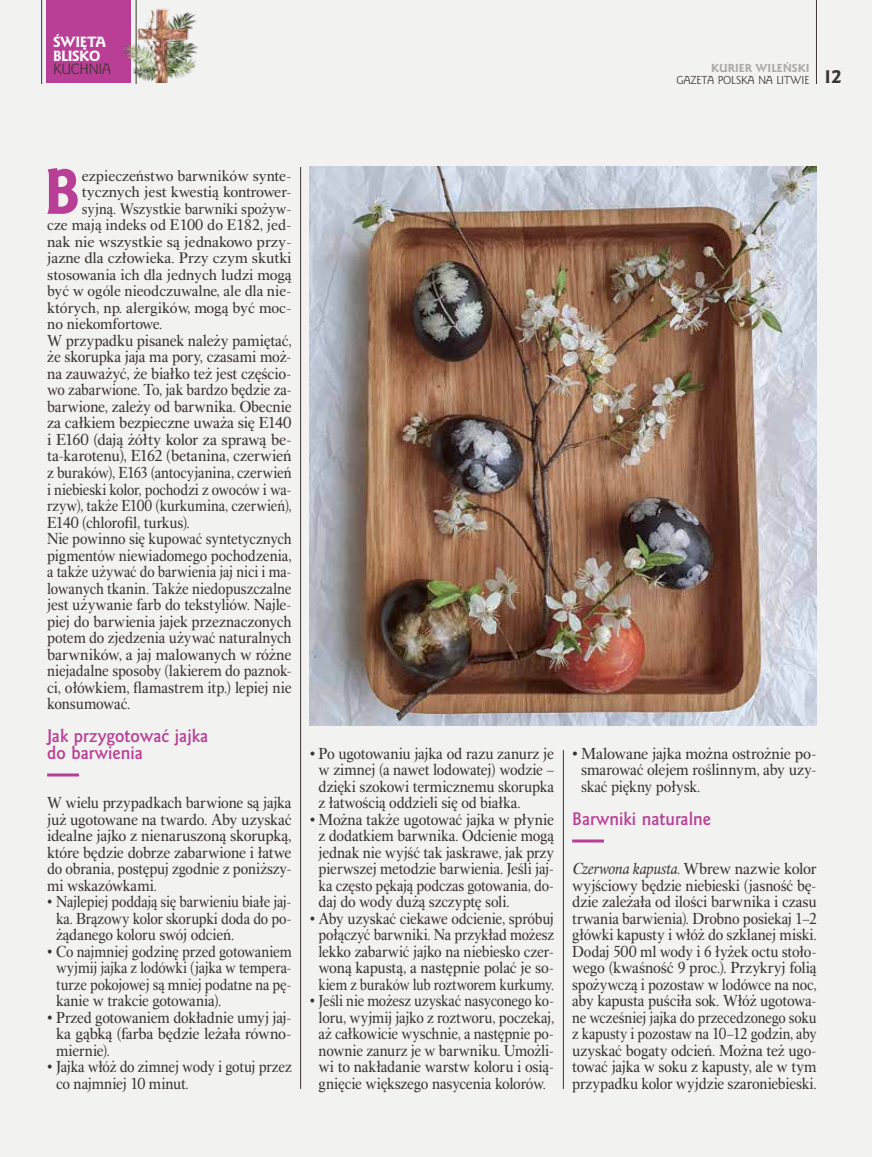
<style>
.page{position:relative;width:872px;height:1157px;background:#f2f2f1}
.page>*{position:absolute;margin:0;border:0;box-sizing:border-box;transform-origin:0 0}
.t1{font:58.8px "Goldy EFN Heavy";color:#b93e95}
.t2{font:18px "Goldy EFN Heavy";color:#3c352f}
.t3{font:16.5px/16.5px "Alpha Book TTEFN";letter-spacing:-.01em;color:#3c352f;text-align:justify}
.t4{font:16.5px/16.5px "Alpha Book TTEFN";letter-spacing:-.01em;color:#3c352f;text-align:justify;scale:.91 1}
.t5{font:16.5px/16.5px "Alpha Book TTEFN";letter-spacing:-.01em;color:#3c352f;text-align:justify;scale:.95 1}
.t6{font:16.5px/16.5px "Alpha Book TTEFN";letter-spacing:-.01em;color:#3c352f;text-align:center;scale:.94 1}
.t7{font:16.5px/16.5px "Alpha Book TTEFN";letter-spacing:-.01em;color:#3c352f;text-align:justify;scale:.96 1}
.t8{font:16.5px/16.5px "Alpha Book TTEFN";letter-spacing:-.01em;color:#3c352f;text-align:justify;scale:.92 1}
.t9{font:16.5px/16.5px "Alpha Book TTEFN";letter-spacing:-.01em;color:#3c352f;scale:.93 1}
.t10{font:700 16.5px/16.5px "Goldy EFN";color:#b93e95}
.t11{font:15.75px "Alpha Book TTEFN";color:#3c352f}
.t12{font:15.75px "Alpha Book TTEFN";color:#3c352f;scale:1.04 1}
.t13{font:15.75px "Alpha Book TTEFN";color:#3c352f;scale:.95 1}
.t14{font:13.5px/13.5px "Goldy EFN Heavy";letter-spacing:-.03em;color:#fff}
.t15{font:13.5px "Goldy EFN";letter-spacing:-.03em;color:#3c352f}
.t16{font:10.5px "Goldy EFN";color:#3c352f}
.t17{font:10.5px "Goldy EFN Heavy";color:#acaaa8}
.s1{font-style:italic}
</style>
<div class="page">
<hr style="left:563px;top:750px;width:1px;height:339px;background:#3c352f">
<hr style="left:300px;top:167px;width:1px;height:922px;background:#3c352f">
<hr style="left:47px;top:773px;width:32px;height:3px;background:#b93e95">
<hr style="left:572px;top:839px;width:32px;height:3px;background:#b93e95">
<div style="left:47px;top:0;width:84px;height:83px;background:#b93e95"></div>
<hr style="left:136px;top:0;width:1px;height:84px;background:#3c352f">
<hr style="left:41px;top:0;width:1px;height:84px;background:#3c352f">
<hr style="left:816px;top:0;width:1px;height:84px;background:#3c352f">
<img style="left:310px;top:167px;width:506px;height:558px">
<img style="left:122px;top:0;width:76px;height:83px">
<p class="t14" style="left:53px;top:36px;width:54px">ŚWIĘTA<br>BLISKO</p>
<p class="t15" style="left:53px;top:61px;width:59px">KUCHNIA</p>
<p class="t17" style="left:711px;top:61px;width:100px">KURIER WILEŃSKI</p>
<p class="t16" style="left:676px;top:73px;width:135px">GAZETA POLSKA NA LITWIE</p>
<p class="t2" style="left:823px;top:65px;width:20px">12</p>
<h1 class="t1" style="left:44px;top:155px;width:38px">B</h1>
<p class="t11" style="left:82px;top:166px;width:211px">ezpieczeństwo barwników synte-</p>
<p class="t11" style="left:82px;top:183px;width:211px">tycznych jest kwestią kontrower-</p>
<p class="t13" style="left:82px;top:199px;width:222px">syjną. Wszystkie barwniki spożyw-</p>
<p class="t11" style="left:47px;top:216px;width:246px">cze mają indeks od E100 do E182, jed-</p>
<p class="t12" style="left:47px;top:232px;width:237px">nak nie wszystkie są jednakowo przy-</p>
<p class="t11" style="left:47px;top:249px;width:246px">jazne dla człowieka. Przy czym skutki</p>
<p class="t11" style="left:47px;top:265px;width:246px">stosowania ich dla jednych ludzi mogą</p>
<p class="t11" style="left:47px;top:282px;width:246px">być w ogóle nieodczuwalne, ale dla nie-</p>
<p class="t11" style="left:47px;top:298px;width:246px">których, np. alergików, mogą być moc-</p>
<p class="t11" style="left:47px;top:315px;width:117px">no niekomfortowe.</p>
<p class="t3" style="left:47px;top:332px;width:246px;text-align:left">W przypadku pisanek należy pamiętać, że skorupka jaja ma pory, czasami moż&shy;na zauważyć, że białko też jest częścio&shy;wo zabarwione. To, jak bardzo będzie za&shy;barwione, zależy od barwnika. Obecnie za całkiem bezpieczne uważa się E140 i E160 (dają żółty kolor za sprawą be&shy;ta-karotenu), E162 (betanina, czerwień z buraków), E163 (antocyjanina, czerwień i niebieski kolor, pochodzi z owoców i wa&shy;rzyw), także E100 (kurkumina, czerwień), E140 (chlorofil, turkus).<br>Nie powinno się kupować syntetycznych pigmentów niewiadomego pochodzenia, a także używać do barwienia jaj nici i ma&shy;lowanych tkanin. Także niedopuszczalne jest używanie farb do tekstyliów. Najle&shy;piej do barwienia jajek przeznaczonych potem do zjedzenia używać naturalnych barwników, a jaj malowanych w różne niejadalne sposoby (lakierem do paznok&shy;ci, ołówkiem, flamastrem itp.) lepiej nie konsumować.</p>
<p class="t10" style="left:47px;top:727px;width:163px">Jak przygotować jajka do barwienia</p>
<p class="t5" style="left:47px;top:794px;width:259px">W wielu przypadkach barwione są jajka już ugotowane na twardo. Aby uzyskać idealne jajko z nienaruszoną skorupką, które będzie dobrze zabarwione i łatwe do obrania, postępuj zgodnie z poniższy&shy;mi wskazówkami.</p>
<p class="t4" style="left:56px;top:893px;width:260px;text-indent:-9px">• Najlepiej poddają się barwieniu białe jaj&shy;ka. Brązowy kolor skorupki doda do po&shy;żądanego koloru swój odcień.</p>
<p class="t8" style="left:56px;top:943px;width:258px;text-indent:-9px">• Co najmniej godzinę przed gotowaniem wyjmij jajka z lodówki (jajka w tempera&shy;turze pokojowej są mniej podatne na pę&shy;kanie w trakcie gotowania).</p>
<p class="t5" style="left:56px;top:1009px;width:249px;text-indent:-9px">• Przed gotowaniem dokładnie umyj jaj&shy;ka gąbką (farba będzie leżała równo&shy;miernie).</p>
<p class="t9" style="left:56px;top:1058px;width:255px;text-indent:-9px">• Jajka włóż do zimnej wody i gotuj przez co najmniej 10 minut.</p>
<p class="t7" style="left:319px;top:745px;width:247px;text-indent:-9px">• Po ugotowaniu jajka od razu zanurz je w zimnej (a nawet lodowatej) wodzie – dzięki szokowi termicznemu skorupka z łatwością oddzieli się od białka.</p>
<p class="t3" style="left:319px;top:811px;width:237px;text-indent:-9px">• Można także ugotować jajka w płynie z dodatkiem barwnika. Odcienie mogą jednak nie wyjść tak jaskrawe, jak przy pierwszej metodzie barwienia. Jeśli jaj&shy;ka często pękają podczas gotowania, do&shy;daj do wody dużą szczyptę soli.</p>
<p class="t6" style="left:310px;top:910px;width:262px">• Aby uzyskać ciekawe odcienie, spróbuj połączyć barwniki. Na przykład możesz lekko zabarwić jajko na niebiesko czer&shy;woną kapustą, a następnie polać je so&shy;kiem z buraków lub roztworem kurkumy.</p>
<p class="t4" style="left:310px;top:992px;width:270px;text-align:center">• Jeśli nie możesz uzyskać nasyconego ko&shy;loru, wyjmij jajko z roztworu, poczekaj, aż całkowicie wyschnie, a następnie po&shy;nownie zanurz je w barwniku. Umożli&shy;wi to nakładanie warstw koloru i osią&shy;gnięcie większego nasycenia kolorów.</p>
<p class="t3" style="left:581px;top:745px;width:237px;text-indent:-9px">• Malowane jajka można ostrożnie po&shy;smarować olejem roślinnym, aby uzy&shy;skać piękny połysk.</p>
<p class="t10" style="left:572px;top:810px;width:140px">Barwniki naturalne</p>
<p class="t3" style="left:572px;top:860px;width:246px"><span class="s1">Czerwona kapusta.</span> Wbrew nazwie kolor wyjściowy będzie niebieski (jasność bę&shy;dzie zależała od ilości barwnika i czasu trwania barwienia). Drobno posiekaj 1–2 główki kapusty i włóż do szklanej miski.<br>Dodaj 500 ml wody i 6 łyżek octu stoło&shy;wego (kwaśność 9 proc.). Przykryj folią spożywczą i pozostaw w lodówce na noc, aby kapusta puściła sok. Włóż ugotowa&shy;ne wcześniej jajka do przecedzonego soku z kapusty i pozostaw na 10–12 godzin, aby uzyskać bogaty odcień. Można też ugo&shy;tować jajka w soku z kapusty, ale w tym przypadku kolor wyjdzie szaroniebieski.</p>
</div>
